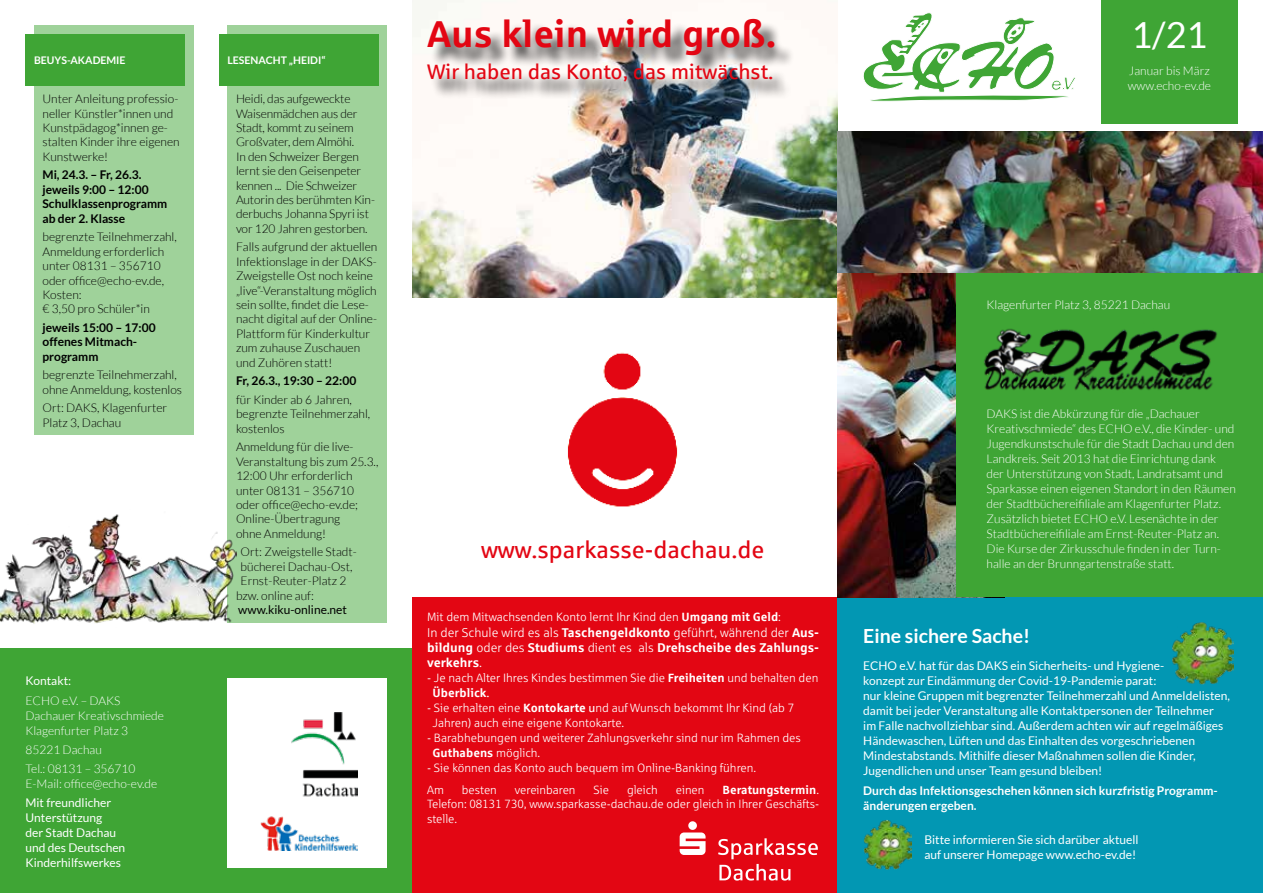
<style>
.page{position:relative;width:1263px;height:893px;background:#fff}
.page>*{position:absolute;margin:0;border:0;box-sizing:border-box;transform-origin:0 0}
.t1{font:700 37.5px "Sparkasse Rg";color:#e30613}
.t2{font:36px "Lato";color:#fff}
.t3{font:24px "Sparkasse Rg";color:#e30613}
.t4{font:21.15px "Sparkasse Rg";color:#e30613}
.t5{font:700 19.5px "Lato";color:#fff}
.t6{font:700 12.75px/15.3px "Sparkasse Rg";color:#fff}
.t7{font:12.75px "Sparkasse Lt";color:#fff}
.t8{font:300 12px/14.4px "Lato";color:#000}
.t9{font:300 12px/15px "Lato";color:#fff}
.t10{font:12px/15px "Lato";color:#fff}
.t11{font:12px/15px "Sparkasse Lt";color:#fff}
.t12{font:700 12px/14.4px "Lato";color:#000}
.t13{font:700 12px/15px "Lato";color:#fff}
.t14{font:700 12px "Sparkasse Rg";color:#fff}
.t15{font:12px "Lato";color:#000}
.t16{font:11.85px/15px "Sparkasse Lt";color:#fff}
.t17{font:700 11.85px "Sparkasse Rg";color:#fff}
.t18{font:700 10.5px "Lato";color:#fff}
.s1{font-family:"Sparkasse Rg";font-weight:700}
.s2{font-family:"Sparkasse Lt";font-weight:400}
.s3{font-weight:400}
.s4{font-family:"Sparkasse Rg"}
</style>
<div class="page">
<div style="left:0;top:649px;width:412px;height:244px;background:#3fa535"></div>
<img style="left:412px;top:0;width:426px;height:298px">
<div style="left:412px;top:598px;width:426px;height:295px;background:#e30613"></div>
<svg style="left:718px;top:838px;width:100px;height:43px"></svg>
<svg style="left:680px;top:821px;width:25px;height:34px"></svg>
<img style="left:567px;top:352px;width:111px;height:155px">
<div style="left:431px;top:22px;width:364px;height:80px;background:#000;opacity:.75"></div>
<div style="left:838px;top:597px;width:425px;height:296px;background:#0297b3"></div>
<img style="left:1172px;top:622px;width:61px;height:63px">
<img style="left:863px;top:820px;width:49px;height:49px">
<div style="left:227px;top:678px;width:160px;height:189px;background:#fff"></div>
<img style="left:291px;top:713px;width:66px;height:84px">
<img style="left:260px;top:816px;width:97px;height:34px">
<img style="left:838px;top:132px;width:425px;height:142px">
<img style="left:838px;top:274px;width:119px;height:323px">
<div style="left:1101px;top:0;width:136px;height:123px;background:#3fa535"></div>
<svg style="left:863px;top:13px;width:212px;height:88px"></svg>
<div style="left:957px;top:274px;width:306px;height:323px;background:#3fa535"></div>
<img style="left:984px;top:328px;width:234px;height:63px">
<div style="left:227px;top:26px;width:160px;height:597px;background:#9fd29a"></div>
<div style="left:34px;top:26px;width:159px;height:409px;background:#9fd29a"></div>
<div style="left:219px;top:34px;width:159px;height:51px;background:#3fa535"></div>
<div style="left:26px;top:34px;width:159px;height:51px;background:#3fa535"></div>
<img style="left:0;top:514px;width:236px;height:110px">
<p class="t18" style="left:34px;top:54px;width:93px">BEUYS-AKADEMIE</p>
<p class="t18" style="left:227px;top:54px;width:100px">LESENACHT „HEIDI“</p>
<p class="t8" style="left:43px;top:92px;width:139px">Unter Anleitung professio&shy;neller Künstler*innen und<br>Kunstpädagog*innen ge&shy;stalten Kinder ihre eigenen<br>Kunstwerke!</p>
<p class="t12" style="left:43px;top:168px;width:126px">Mi, 24.3. – Fr, 26.3. jeweils 9:00 – 12:00<br>Schulklassenprogramm ab der 2. Klasse</p>
<p class="t8" style="left:43px;top:230px;width:136px">begrenzte Teilnehmerzahl,<br>Anmeldung erforderlich unter 08131 – 356710 oder office@echo-ev.de,<br>Kosten:<br>€ 3,50 pro Schüler*in</p>
<p class="t12" style="left:43px;top:320px;width:115px">jeweils 15:00 – 17:00 offenes Mitmach&shy;programm</p>
<p class="t8" style="left:43px;top:368px;width:141px">begrenzte Teilnehmerzahl, ohne Anmeldung, kostenlos</p>
<p class="t8" style="left:43px;top:401px;width:126px">Ort: DAKS, Klagenfurter<br>Platz 3, Dachau</p>
<p class="t10" style="left:26px;top:673px;width:47px">Kontakt:</p>
<p class="t9" style="left:26px;top:693px;width:140px">ECHO e.V. – DAKS<br>Dachauer Kreativschmiede<br>Klagenfurter Platz 3</p>
<p class="t9" style="left:26px;top:740px;width:111px;line-height:19.2px">85221 Dachau<br>Tel.: 08131 – 356710</p>
<p class="t9" style="left:26px;top:776px;width:133px">E-Mail: office@echo-ev.de</p>
<p class="t10" style="left:26px;top:795px;width:101px">Mit freundlicher<br>Unterstützung<br>der Stadt Dachau und des Deutschen<br>Kinderhilfswerkes</p>
<p class="t8" style="left:236px;top:92px;width:140px">Heidi, das aufgeweckte<br>Waisenmädchen aus der<br>Stadt, kommt zu seinem<br>Großvater, dem Almöhi.<br>In den Schweizer Bergen lernt sie den Geisenpeter kennen ... Die Schweizer<br>Autorin des berühmten Kin&shy;derbuchs Johanna Spyri ist vor 120 Jahren gestorben.</p>
<p class="t8" style="left:236px;top:240px;width:143px">Falls aufgrund der aktuellen<br>Infektionslage in der DAKS-<br>Zweigstelle Ost noch keine „live“-Veranstaltung möglich sein sollte, findet die Lese&shy;nacht digital auf der Online-<br>Plattform für Kinderkultur zum zuhause Zuschauen und Zuhören statt!</p>
<p class="t12" style="left:236px;top:374px;width:122px">Fr, 26.3., 19:30 – 22:00</p>
<p class="t8" style="left:236px;top:392px;width:136px">für Kinder ab 6 Jahren, begrenzte Teilnehmerzahl, kostenlos</p>
<p class="t8" style="left:236px;top:440px;width:144px">Anmeldung für die live-<br>Veranstaltung bis zum 25.3.,<br>12:00 Uhr erforderlich unter 08131 – 356710 oder office@echo-ev.de;<br>Online-Übertragung<br>ohne Anmeldung!</p>
<p class="t8" style="left:241px;top:545px;width:118px">Ort: Zweigstelle Stadt-</p>
<p class="t8" style="left:241px;top:559px;width:113px">bücherei Dachau-Ost,</p>
<p class="t8" style="left:241px;top:574px;width:107px">Ernst-Reuter-Platz 2</p>
<p class="t8" style="left:236px;top:588px;width:79px">bzw. online auf:</p>
<p class="t15" style="left:238px;top:603px;width:110px">www.kiku-online.net</p>
<h1 class="t1" style="left:427px;top:10px;width:351px">Aus klein wird groß.</h1>
<h3 class="t4" style="left:427px;top:58px;width:348px">Wir haben das Konto, das mitwächst.</h3>
<h2 class="t2" style="left:1131px;top:15px;width:78px">1/21</h2>
<p class="t9" style="left:1128px;top:64px;width:85px;line-height:14.4px">Januar bis März www.echo-ev.de</p>
<h3 class="t3" style="left:481px;top:535px;width:285px">www.sparkasse-dachau.de</h3>
<p class="t11" style="left:427px;top:609px;width:355px">Mit dem Mitwachsenden Konto lernt Ihr Kind den <span class="s1">Umgang mit Geld</span>:</p>
<p class="t7" style="left:427px;top:625px;width:394px">In der Schule wird es als <span class="s1">Taschengeldkonto</span> geführt, während der <span class="s1">Aus-</span></p>
<p class="t6" style="left:427px;top:639px;width:394px">bildung <span class="s2">oder des</span> Studiums <span class="s2">dient es als</span> Drehscheibe des Zahlungs&shy;verkehrs<span class="s2">.</span></p>
<p class="t11" style="left:427px;top:670px;width:393px">- Je nach Alter Ihres Kindes bestimmen Sie die <span class="s1">Freiheiten</span> und behalten den</p>
<p class="t14" style="left:433px;top:685px;width:58px">Überblick<span class="s3">.</span></p>
<p class="t11" style="left:433px;top:700px;width:363px;text-indent:-6px">- Sie erhalten eine <span class="s1">Kontokarte</span> <span class="s4">u</span>nd auf Wunsch bekommt Ihr Kind (ab 7<br>Jahren) auch eine eigene Kontokarte.</p>
<p class="t11" style="left:427px;top:730px;width:375px">- Barabhebungen und weiterer Zahlungsverkehr sind nur im Rahmen des</p>
<p class="t14" style="left:433px;top:745px;width:109px">Guthabens <span class="s2">möglich.</span></p>
<p class="t11" style="left:427px;top:760px;width:331px">- Sie können das Konto auch bequem im Online-Banking führen.</p>
<p class="t16" style="left:427px;top:782px;width:18px">Am</p>
<p class="t16" style="left:462px;top:782px;width:36px">besten</p>
<p class="t16" style="left:515px;top:782px;width:62px">vereinbaren</p>
<p class="t16" style="left:593px;top:782px;width:17px">Sie</p>
<p class="t16" style="left:627px;top:782px;width:32px">gleich</p>
<p class="t16" style="left:676px;top:782px;width:30px">einen</p>
<p class="t17" style="left:722px;top:782px;width:98px">Beratungstermin<span class="s2">.</span></p>
<p class="t16" style="left:427px;top:796px;width:394px">Telefon: 08131 730, www.sparkasse-dachau.de oder gleich in Ihrer Geschäfts&shy;stelle.</p>
<p class="t9" style="left:986px;top:297px;width:185px">Klagenfurter Platz 3, 85221 Dachau</p>
<p class="t9" style="left:986px;top:406px;width:251px">DAKS ist die Abkürzung für die „Dachauer Kreativschmiede“ des ECHO e.V., die Kinder- und Jugendkunstschule für die Stadt Dachau und den Landkreis. Seit 2013 hat die Einrichtung dank der Unterstützung von Stadt, Landratsamt und Sparkasse einen eigenen Standort in den Räumen der Stadtbüchereifiliale am Klagenfurter Platz.<br>Zusätzlich bietet ECHO e.V. Lesenächte in der Stadtbüchereifiliale am Ernst-Reuter-Platz an.<br>Die Kurse der Zirkusschule finden in der Turn&shy;halle an der Brunngartenstraße statt.</p>
<h3 class="t5" style="left:863px;top:624px;width:168px">Eine sichere Sache!</h3>
<p class="t10" style="left:863px;top:658px;width:368px">ECHO e.V. hat für das DAKS ein Sicherheits- und Hygiene-<br>konzept zur Eindämmung der Covid-19-Pandemie parat:<br>nur kleine Gruppen mit begrenzter Teilnehmerzahl und Anmeldelisten, damit bei jeder Veranstaltung alle Kontaktpersonen der Teilnehmer<br>im Falle nachvollziehbar sind. Außerdem achten wir auf regelmäßiges Händewaschen, Lüften und das Einhalten des vorgeschriebenen Mindestabstands. Mithilfe dieser Maßnahmen sollen die Kinder, Jugendlichen und unser Team gesund bleiben!</p>
<p class="t13" style="left:863px;top:782px;width:356px">Durch das Infektionsgeschehen können sich kurzfristig Programm&shy;änderungen ergeben.</p>
<p class="t10" style="left:924px;top:832px;width:216px">Bitte informieren Sie sich darüber aktuell auf unserer Homepage www.echo-ev.de!</p>
</div>
